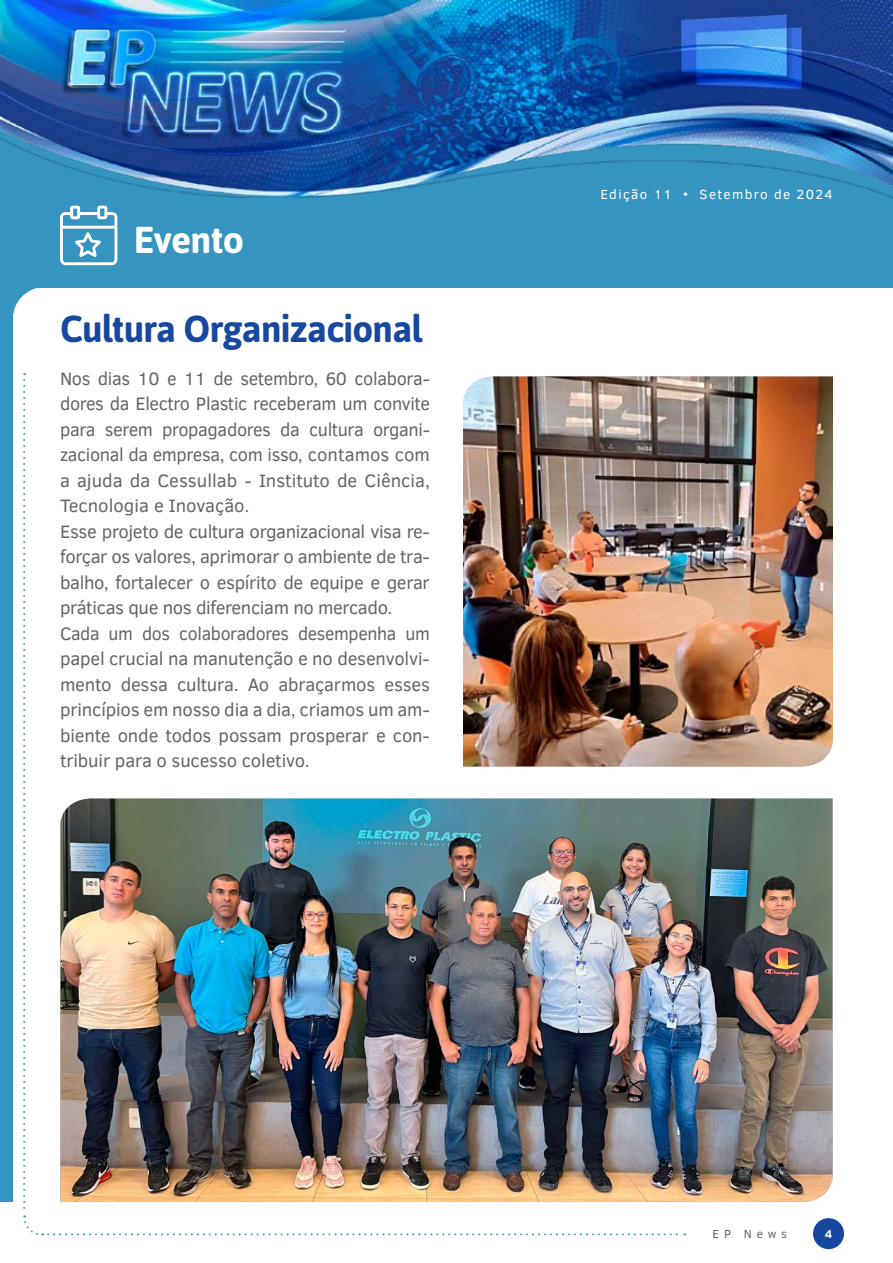
<style>
.page{position:relative;width:893px;height:1263px;background:#fff}
.page>*{position:absolute;margin:0;border:0;box-sizing:border-box;transform-origin:0 0}
.t1{font:700 37.5px "Asap";letter-spacing:-.02em;color:#17479e}
.t2{font:700 37.5px "Asap";letter-spacing:-.02em;color:#fff}
.t3{font:18.45px/25.5px "Clear Sans";letter-spacing:-.02em;color:#636466}
.t4{font:13.5px "Clear Sans";letter-spacing:.1em;color:#fff}
.t5{font:12px "Clear Sans";letter-spacing:.4em;color:#636466}
.t6{font:700 12px "Clear Sans";color:#fff}
</style>
<div class="page">
<img style="left:1px;top:0;width:892px;height:107px">
<img style="left:685px;top:798px;width:147px;height:404px">
<img style="left:0;top:107px;width:893px;height:180px">
<div style="left:0;top:282px;width:13px;height:920px;background:#3695c0"></div>
<svg style="left:0;top:206px;width:117px;height:110px"></svg>
<div style="left:813px;top:1218px;width:31px;height:31px;background:#17479e;border-radius:50%"></div>
<img style="left:23px;top:373px;width:662px;height:863px">
<img style="left:463px;top:376px;width:370px;height:390px">
<h1 class="t2" style="left:134px;top:218px;width:112px">Evento</h1>
<h1 class="t1" style="left:60px;top:307px;width:364px">Cultura Organizacional</h1>
<p class="t3" style="left:60px;top:365px;width:371px">Nos dias 10 e 11 de setembro, 60 colabora&shy;dores da Electro Plastic receberam um convite para serem propagadores da cultura organi&shy;zacional da empresa, com isso, contamos com a ajuda da Cessullab - Instituto de Ciência, Tecnologia e Inovação.<br>Esse projeto de cultura organizacional visa re&shy;forçar os valores, aprimorar o ambiente de tra&shy;balho, fortalecer o espírito de equipe e gerar práticas que nos diferenciam no mercado.<br>Cada um dos colaboradores desempenha um papel crucial na manutenção e no desenvolvi&shy;mento dessa cultura. Ao abraçarmos esses princípios em nosso dia a dia, criamos um am&shy;biente onde todos possam prosperar e con&shy;tribuir para o sucesso coletivo.</p>
<p class="t4" style="left:600px;top:185px;width:234px">Edição 11 • Setembro de 2024</p>
<p class="t5" style="left:712px;top:1226px;width:76px">EP News</p>
<p class="t6" style="left:825px;top:1225px;width:9px">4</p>
</div>
